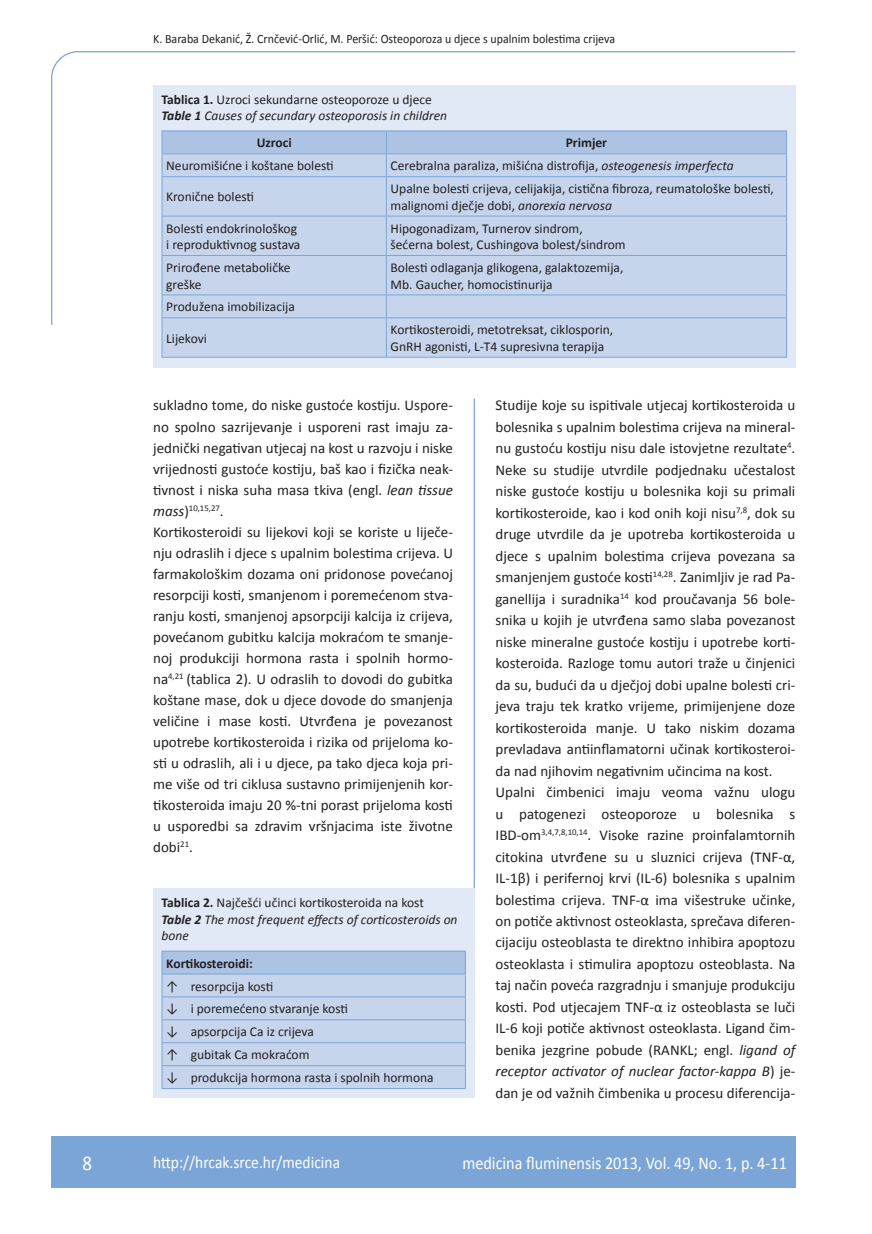
<style>
.page{position:relative;width:872px;height:1234px;background:#fff}
.page>*{position:absolute;margin:0;border:0;box-sizing:border-box;transform-origin:0 0}
.t1{font:21px "Calibri";color:#fff;scale:.9 1}
.t2{font:18px "Calibri";color:#fff;scale:.9 1}
.t3{font:17.25px "Calibri";color:#fff;scale:.9 1}
.t4{font:15px/21.5px "Calibri";color:#231f20;text-align:justify}
.t5{font:13.5px/16.5px "Calibri";color:#231f20}
.t6{font:italic 13.5px/16.5px "Calibri";color:#231f20}
.t7{font:700 13.5px "Calibri";color:#231f20}
.t8{font:12.75px "Calibri";color:#231f20;scale:.94 1}
.t9{font:8.7px "Calibri";color:#231f20}
.s1{font-weight:700;font-style:normal}
.s2{font-style:normal}
.s3{font-weight:700}
.s4{font-style:italic}
.s5{font-style:italic;font-size:15px}
.s6{font-size:15px}
</style>
<div class="page">
<svg style="left:51px;top:51px;width:745px;height:275px"></svg>
<hr style="left:473px;top:398px;width:2px;height:699px;background:#7ca5d7">
<div style="left:51px;top:1135px;width:744px;height:51px;background:#7ca5d7"></div>
<div style="left:153px;top:85px;width:642px;height:282px;background:#e1e9f6"></div>
<div style="left:163px;top:177px;width:623px;height:180px;background:#c6d5ec"></div>
<hr style="left:162px;top:130px;width:224px;height:1px;background:#7ca5d7">
<hr style="left:386px;top:130px;width:401px;height:1px;background:#7ca5d7">
<svg style="left:162px;top:131px;width:625px;height:45px;background:#b7cae7"></svg>
<hr style="left:162px;top:176px;width:224px;height:1px;background:#7ca5d7">
<hr style="left:162px;top:177px;width:1px;height:39px;background:#7ca5d7">
<hr style="left:386px;top:176px;width:401px;height:1px;background:#7ca5d7">
<hr style="left:386px;top:177px;width:1px;height:39px;background:#7ca5d7">
<hr style="left:786px;top:177px;width:1px;height:39px;background:#7ca5d7">
<hr style="left:162px;top:216px;width:224px;height:1px;background:#7ca5d7">
<hr style="left:162px;top:216px;width:1px;height:39px;background:#7ca5d7">
<hr style="left:386px;top:216px;width:401px;height:1px;background:#7ca5d7">
<hr style="left:386px;top:216px;width:1px;height:39px;background:#7ca5d7">
<hr style="left:786px;top:216px;width:1px;height:39px;background:#7ca5d7">
<hr style="left:162px;top:255px;width:224px;height:1px;background:#7ca5d7">
<hr style="left:162px;top:256px;width:1px;height:38px;background:#7ca5d7">
<hr style="left:386px;top:255px;width:401px;height:1px;background:#7ca5d7">
<hr style="left:386px;top:256px;width:1px;height:38px;background:#7ca5d7">
<hr style="left:786px;top:256px;width:1px;height:38px;background:#7ca5d7">
<hr style="left:162px;top:294px;width:224px;height:1px;background:#7ca5d7">
<svg style="left:162px;top:295px;width:1px;height:22px"></svg>
<hr style="left:386px;top:294px;width:401px;height:1px;background:#7ca5d7">
<svg style="left:386px;top:295px;width:1px;height:22px"></svg>
<svg style="left:786px;top:295px;width:1px;height:22px"></svg>
<hr style="left:162px;top:317px;width:224px;height:1px;background:#7ca5d7">
<hr style="left:162px;top:318px;width:1px;height:39px;background:#7ca5d7">
<hr style="left:386px;top:317px;width:401px;height:1px;background:#7ca5d7">
<hr style="left:386px;top:318px;width:1px;height:39px;background:#7ca5d7">
<hr style="left:786px;top:318px;width:1px;height:39px;background:#7ca5d7">
<hr style="left:162px;top:357px;width:224px;height:1px;background:#7ca5d7">
<hr style="left:386px;top:357px;width:401px;height:1px;background:#7ca5d7">
<div style="left:153px;top:888px;width:321px;height:209px;background:#e1e9f6"></div>
<hr style="left:162px;top:950px;width:304px;height:1px;background:#7ca5d7">
<svg style="left:162px;top:951px;width:304px;height:136px;background:#becfe9"></svg>
<hr style="left:162px;top:1087px;width:304px;height:1px;background:#7ca5d7">
<p class="t8" style="left:153px;top:30px;width:493px">K. Baraba Dekanić, Ž. Crnčević-Orlić, M. Peršić: Osteoporoza u djece s upalnim bolestima crijeva</p>
<p class="t6" style="left:162px;top:90px;width:287px"><span class="s1">Tablica 1.</span> <span class="s2">Uzroci sekundarne osteoporoze u djece<br></span><span class="s3">Table 1</span> Causes of secundary osteoporosis in children</p>
<p class="t7" style="left:257px;top:134px;width:37px">Uzroci</p>
<p class="t7" style="left:566px;top:134px;width:43px">Primjer</p>
<p class="t5" style="left:166px;top:157px;width:169px">Neuromišićne i koštane bolesti</p>
<p class="t5" style="left:390px;top:157px;width:345px">Cerebralna paraliza, mišićna distrofija, <span class="s4">osteogenesis imperfecta</span></p>
<p class="t5" style="left:166px;top:188px;width:89px">Kronične bolesti</p>
<p class="t5" style="left:390px;top:180px;width:385px">Upalne bolesti crijeva, celijakija, cistična fibroza, reumatološke bolesti, malignomi dječje dobi, <span class="s4">anorexia nervosa</span></p>
<p class="t5" style="left:166px;top:219px;width:136px">Bolesti endokrinološkog i reproduktivnog sustava</p>
<p class="t5" style="left:390px;top:219px;width:237px">Hipogonadizam, Turnerov sindrom, šećerna bolest, Cushingova bolest/sindrom</p>
<p class="t5" style="left:166px;top:258px;width:126px">Prirođene metaboličke greške</p>
<p class="t5" style="left:390px;top:258px;width:234px">Bolesti odlaganja glikogena, galaktozemija,<br>Mb. Gaucher, homocistinurija</p>
<p class="t5" style="left:166px;top:298px;width:130px">Produžena imobilizacija</p>
<p class="t5" style="left:166px;top:329px;width:42px">Lijekovi</p>
<p class="t5" style="left:390px;top:321px;width:224px">Kortikosteroidi, metotreksat, ciklosporin,<br>GnRH agonisti, L-T4 supresivna terapija</p>
<p class="t4" style="left:153px;top:394px;width:301px;line-height:21px">sukladno tome, do niske gustoće kostiju. Uspore&shy;no spolno sazrijevanje i usporeni rast imaju za&shy;jednički negativan utjecaj na kost u razvoju i niske vrijednosti gustoće kostiju, baš kao i fizička neak&shy;tivnost i niska suha masa tkiva (engl. <span class="s4">lean tissue</span></p>
<p class="t9" style="left:153px;top:502px;width:72px"><span class="s5">mass</span><span class="s6">)</span>10,15,27<span class="s6">.</span></p>
<p class="t4" style="left:153px;top:520px;width:301px;line-height:21px">Kortikosteroidi su lijekovi koji se koriste u liječe&shy;nju odraslih i djece s upalnim bolestima crijeva. U farmakološkim dozama oni pridonose povećanoj resorpciji kosti, smanjenom i poremećenom stva&shy;ranju kosti, smanjenoj apsorpciji kalcija iz crijeva, povećanom gubitku kalcija mokraćom te smanje&shy;noj produkciji hormona rasta i spolnih hormo&shy;na<sup>4,21</sup> (tablica 2). U odraslih to dovodi do gubitka koštane mase, dok u djece dovode do smanjenja veličine i mase kosti. Utvrđena je povezanost upotrebe kortikosteroida i rizika od prijeloma ko&shy;sti u odraslih, ali i u djece, pa tako djeca koja pri&shy;me više od tri ciklusa sustavno primijenjenih kor&shy;tikosteroida imaju 20 %-tni porast prijeloma kosti u usporedbi sa zdravim vršnjacima iste životne dobi<sup>21</sup>.</p>
<p class="t6" style="left:162px;top:893px;width:297px"><span class="s1">Tablica 2.</span> <span class="s2">Najčešći učinci kortikosteroida na kost<br></span><span class="s3">Table 2</span> The most frequent effects of corticosteroids on bone</p>
<p class="t7" style="left:166px;top:954px;width:88px">Kortikosteroidi:</p>
<p class="t5" style="left:166px;top:973px;width:269px;line-height:23px">↑ resorpcija kosti<br>↓ i poremećeno stvaranje kosti<br>↓ apsorpcija Ca iz crijeva<br>↑ gubitak Ca mokraćom<br>↓ produkcija hormona rasta i spolnih hormona</p>
<p class="t4" style="left:495px;top:394px;width:301px;text-align:left">Studije koje su ispitivale utjecaj kortikosteroida u bolesnika s upalnim bolestima crijeva na mineral&shy;nu gustoću kostiju nisu dale istovjetne rezultate<sup>4</sup>.<br>Neke su studije utvrdile podjednaku učestalost niske gustoće kostiju u bolesnika koji su primali kortikosteroide, kao i kod onih koji nisu<sup>7,8</sup>, dok su druge utvrdile da je upotreba kortikosteroida u djece s upalnim bolestima crijeva povezana sa smanjenjem gustoće kosti<sup>14,28</sup>. Zanimljiv je rad Pa&shy;ganellija i suradnika<sup>14</sup> kod proučavanja 56 bole&shy;snika u kojih je utvrđena samo slaba povezanost niske mineralne gustoće kostiju i upotrebe korti&shy;kosteroida. Razloge tomu autori traže u činjenici da su, budući da u dječjoj dobi upalne bolesti cri&shy;jeva traju tek kratko vrijeme, primijenjene doze kortikosteroida manje. U tako niskim dozama prevladava antiinflamatorni učinak kortikosteroi&shy;da nad njihovim negativnim učincima na kost.<br>Upalni čimbenici imaju veoma važnu ulogu u patogenezi osteoporoze u bolesnika s IBD-om<sup>3,4,7,8,10,14</sup>. Visoke razine proinfalamtornih citokina utvrđene su u sluznici crijeva (TNF-α, IL-1β) i perifernoj krvi (IL-6) bolesnika s upalnim bolestima crijeva. TNF-α ima višestruke učinke, on potiče aktivnost osteoklasta, sprečava diferen&shy;cijaciju osteoblasta te direktno inhibira apoptozu osteoklasta i stimulira apoptozu osteoblasta. Na taj način poveća razgradnju i smanjuje produkciju kosti. Pod utjecajem TNF-α iz osteoblasta se luči IL-6 koji potiče aktivnost osteoklasta. Ligand čim&shy;benika jezgrine pobude (RANKL; engl. <span class="s4">ligand of receptor activator of nuclear factor-kappa B</span>) je&shy;dan je od važnih čimbenika u procesu diferencija-</p>
<h1 class="t1" style="left:82px;top:1149px;width:12px">8</h1>
<p class="t3" style="left:153px;top:1150px;width:209px">http://hrcak.srce.hr/medicina</p>
<p class="t2" style="left:462px;top:1151px;width:362px">medicina fluminensis 2013, Vol. 49, No. 1, p. 4-11</p>
</div>
